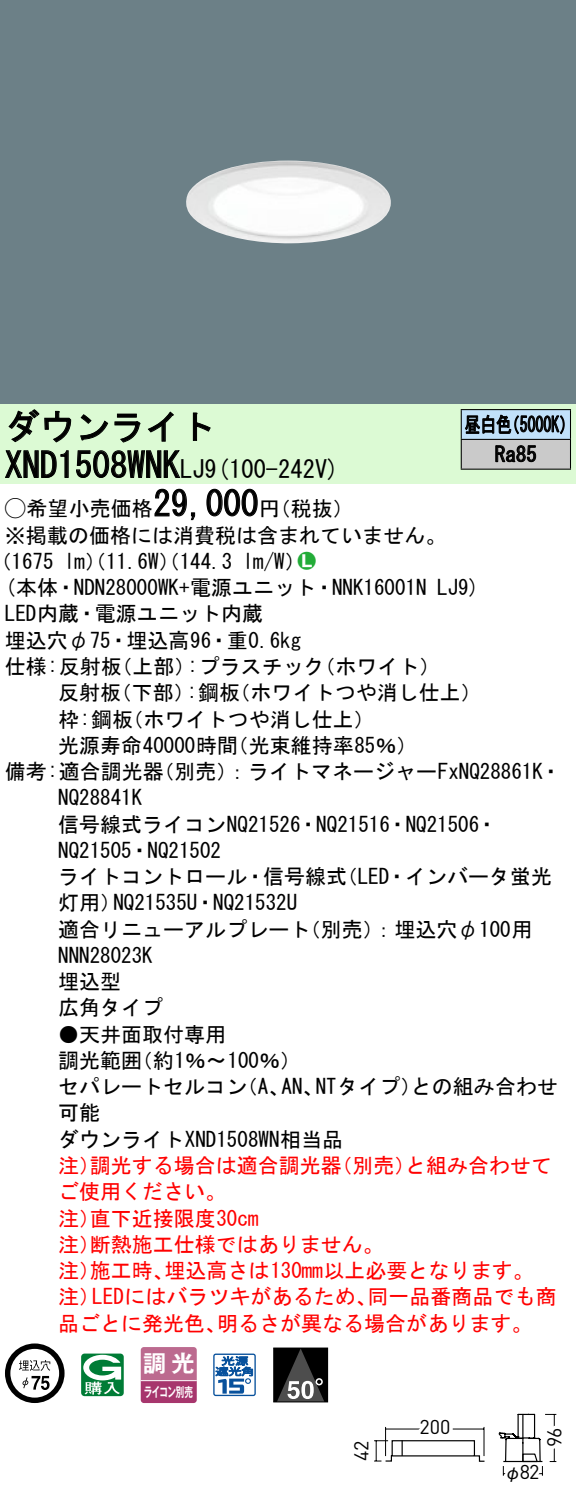
<style>
.page{position:relative;width:576px;height:1498px;background:#fff}
.page>*{position:absolute;margin:0;border:0;box-sizing:border-box;transform-origin:0 0}
.t1{font:35px "MS Gothic";color:#000}
.t2{font:24.5px "MS Gothic";color:#000}
.t3{font:23.1px "Gothic MB101 Pro De Bold 90 pv RKSJ H";color:#fff}
.t4{font:21px/26.2px "MS Gothic";color:#000}
.t5{font:21px/26.2px "MS Gothic";color:#f00}
.t6{font:21px/29.8px "MS Gothic";color:#000;scale:.75 1}
.t7{font:21px "Ford Classification 1";color:#23ac38}
.t8{font:19.95px "DINOT";letter-spacing:.005em;color:#000}
.t9{font:17.5px "Gothic BBB Pro Medium 90 pv RKSJ H";color:#000}
.t10{font:13.3px "Gothic MB101 Pro De Bold 90 pv RKSJ H";letter-spacing:-.05em;color:#fff;scale:.65 1}
.s1{font-size:24.5px}
.s2{font-family:"Ford Classification 1"}
.s3{color:#fff}
</style>
<div class="page">
<div style="left:0;top:0;width:575px;height:404px;background:#6c8087"></div>
<img style="left:186px;top:160px;width:205px;height:84px">
<div style="left:0;top:404px;width:575px;height:79px;background:#dcfad4"></div>
<svg style="left:8px;top:409px;width:64px;height:34px"></svg>
<svg style="left:80px;top:413px;width:60px;height:30px"></svg>
<svg style="left:147px;top:411px;width:26px;height:31px"></svg>
<svg style="left:192px;top:412px;width:19px;height:29px"></svg>
<svg style="left:5px;top:450px;width:64px;height:28px"></svg>
<svg style="left:76px;top:450px;width:105px;height:28px"></svg>
<svg style="left:154px;top:488px;width:42px;height:32px"></svg>
<svg style="left:206px;top:488px;width:52px;height:29px"></svg>
<svg style="left:5px;top:1343px;width:59px;height:59px"></svg>
<svg style="left:81px;top:1353px;width:43px;height:42px"></svg>
<svg style="left:140px;top:1347px;width:56px;height:55px;background:#b55883"></svg>
<hr style="left:141px;top:1379px;width:55px;height:2px;background:#fff">
<svg style="left:213px;top:1353px;width:43px;height:42px"></svg>
<div style="left:273px;top:1347px;width:54px;height:54px;background:#000"></div>
<svg style="left:278px;top:1349px;width:46px;height:51px"></svg>
<div style="left:273px;top:1347px;width:55px;height:55px;border:1px solid #000"></div>
<div style="left:461px;top:409px;width:109px;height:30px;background:#c1e1fa"></div>
<div style="left:461px;top:439px;width:109px;height:30px;background:#cacaca"></div>
<hr style="left:460px;top:409px;width:110px;height:1px;background:#000">
<hr style="left:569px;top:410px;width:2px;height:29px;background:#000">
<hr style="left:460px;top:439px;width:110px;height:1px;background:#000">
<hr style="left:569px;top:440px;width:2px;height:28px;background:#000">
<hr style="left:460px;top:468px;width:110px;height:2px;background:#000">
<svg style="left:460px;top:410px;width:104px;height:58px"></svg>
<svg style="left:498px;top:1413px;width:59px;height:63px"></svg>
<svg style="left:374px;top:1426px;width:111px;height:36px"></svg>
<h1 class="t1" style="left:5px;top:409px;width:212px">ダウンライト</h1>
<p class="t2" style="left:204px;top:456px;width:136px">(9 100-242 (V</p>
<h1 class="t1" style="left:5px;top:447px;width:201px">XND1508WNK<span class="s1">LJ</span></h1>
<h1 class="t1" style="left:153px;top:486px;width:106px">29,000</h1>
<p class="t4" style="left:5px;top:495px;width:442px"><span class="s2">A</span>希望小売価格<br>※掲載の価格には消費税は含まれていません。</p>
<p class="t7" style="left:298px;top:550px;width:19px">2<span class="s3">7</span></p>
<p class="t4" style="left:259px;top:495px;width:96px">（円税抜(</p>
<p class="t4" style="left:243px;top:548px;width:64px">l m (W/</p>
<p class="t4" style="left:-9px;top:548px;width:65px">（1675</p>
<p class="t4" style="left:64px;top:548px;width:169px">lm）（11.6 ）（W 144.3</p>
<p class="t6" style="left:494px;top:409px;width:57px;text-indent:-30px">昼白色<br>Ra85</p>
<p class="t6" style="left:504px;top:409px;width:96px">（5000 (K</p>
<p class="t4" style="left:5px;top:574px;width:423px">(本体・NDN28000WK+電源ユニット・NNK16001N</p>
<p class="t4" style="left:5px;top:600px;width:259px">LED内蔵・電源ユニット内蔵</p>
<p class="t4" style="left:5px;top:627px;width:297px">埋込穴φ75・埋込高96・重0.6kg</p>
<p class="t4" style="left:314px;top:653px;width:127px">（ホワイト(</p>
<p class="t4" style="left:187px;top:653px;width:139px">:プラスチック</p>
<p class="t4" style="left:5px;top:653px;width:118px">仕様:反射板</p>
<p class="t4" style="left:111px;top:653px;width:85px">（上部）</p>
<p class="t4" style="left:437px;top:574px;width:44px">LJ (9</p>
<p class="t4" style="left:58px;top:679px;width:64px">反射板</p>
<p class="t4" style="left:111px;top:679px;width:85px">（下部）</p>
<p class="t4" style="left:187px;top:679px;width:55px">:鋼板</p>
<p class="t4" style="left:229px;top:679px;width:253px">（ホワイトつや消し仕上(</p>
<p class="t4" style="left:58px;top:705px;width:76px">枠:鋼板</p>
<p class="t4" style="left:122px;top:705px;width:253px">（ホワイトつや消し仕上(</p>
<p class="t4" style="left:153px;top:732px;width:409px;text-indent:-95px">光源寿命40000時間<br>（別売：）ライトマネージャーFxNQ28861 ・K</p>
<p class="t4" style="left:227px;top:732px;width:191px">（光束維持率85％(</p>
<p class="t4" style="left:5px;top:758px;width:160px">備考:適合調光器</p>
<p class="t4" style="left:58px;top:784px;width:85px">NQ28841K</p>
<p class="t4" style="left:58px;top:810px;width:441px">信号線式ライコンNQ21526・NQ21516・NQ21506・</p>
<p class="t4" style="left:58px;top:837px;width:164px">NQ21505・NQ21502</p>
<p class="t4" style="left:336px;top:863px;width:217px">（LED・インバータ蛍光</p>
<p class="t4" style="left:58px;top:863px;width:290px;text-align:center">ライトコントロール・信号線式<br>NQ21535 ・U NQ21532U</p>
<p class="t4" style="left:58px;top:889px;width:64px">灯用）</p>
<p class="t4" style="left:58px;top:915px;width:253px">適合リニューアルプレート<br>NNN28023K<br>埋込型<br>広角タイプ</p>
<p class="t4" style="left:132px;top:1020px;width:171px;text-indent:-73px">●天井面取付専用<br>（約1％〜100％(</p>
<p class="t4" style="left:300px;top:915px;width:234px">（別売：）埋込穴φ100用</p>
<p class="t4" style="left:58px;top:1047px;width:85px">調光範囲</p>
<p class="t4" style="left:315px;top:1073px;width:107px">NTタイプ）</p>
<p class="t4" style="left:411px;top:1073px;width:148px">との組み合わせ</p>
<p class="t4" style="left:58px;top:1073px;width:286px">セパレートセルコン<br>可能<br>ダウンライトXND1508WN相当品</p>
<p class="t4" style="left:237px;top:1073px;width:54px">（、A</p>
<p class="t4" style="left:281px;top:1073px;width:43px">AN、</p>
<p class="t5" style="left:90px;top:1152px;width:253px">調光する場合は適合調光器</p>
<p class="t5" style="left:331px;top:1152px;width:85px">（別売）</p>
<p class="t5" style="left:405px;top:1152px;width:148px">と組み合わせて</p>
<p class="t5" style="left:58px;top:1152px;width:43px">注）</p>
<p class="t5" style="left:58px;top:1178px;width:169px">ご使用ください。</p>
<p class="t5" style="left:90px;top:1204px;width:170px">直下近接限度30cm</p>
<p class="t5" style="left:90px;top:1204px;width:295px;text-indent:-32px">注）<br>断熱施工仕様ではありません。</p>
<p class="t5" style="left:58px;top:1230px;width:43px">注）</p>
<p class="t5" style="left:164px;top:1257px;width:370px">埋込高さは130mm以上必要となります。</p>
<p class="t5" style="left:90px;top:1257px;width:85px">施工時、</p>
<p class="t5" style="left:58px;top:1257px;width:43px">注）</p>
<p class="t5" style="left:92px;top:1283px;width:286px">LEDにはバラツキがあるため、</p>
<p class="t5" style="left:367px;top:1283px;width:190px">同一品番商品でも商</p>
<p class="t5" style="left:58px;top:1283px;width:43px">注）</p>
<p class="t5" style="left:58px;top:1309px;width:169px">品ごとに発光色、</p>
<p class="t5" style="left:217px;top:1309px;width:317px">明るさが異なる場合があります。</p>
<p class="t3" style="left:143px;top:1344px;width:53px">調光</p>
<p class="t10" style="left:144px;top:1380px;width:77px">ライコン別売</p>
<p class="t8" style="left:347px;top:1460px;width:22px;rotate:-90deg">42</p>
<p class="t8" style="left:419px;top:1413px;width:33px">200</p>
<p class="t8" style="left:519px;top:1458px;width:21px">82</p>
<p class="t9" style="left:504px;top:1458px;width:19px">φ</p>
<p class="t8" style="left:540px;top:1446px;width:21px;rotate:-90deg">96</p>
</div>
